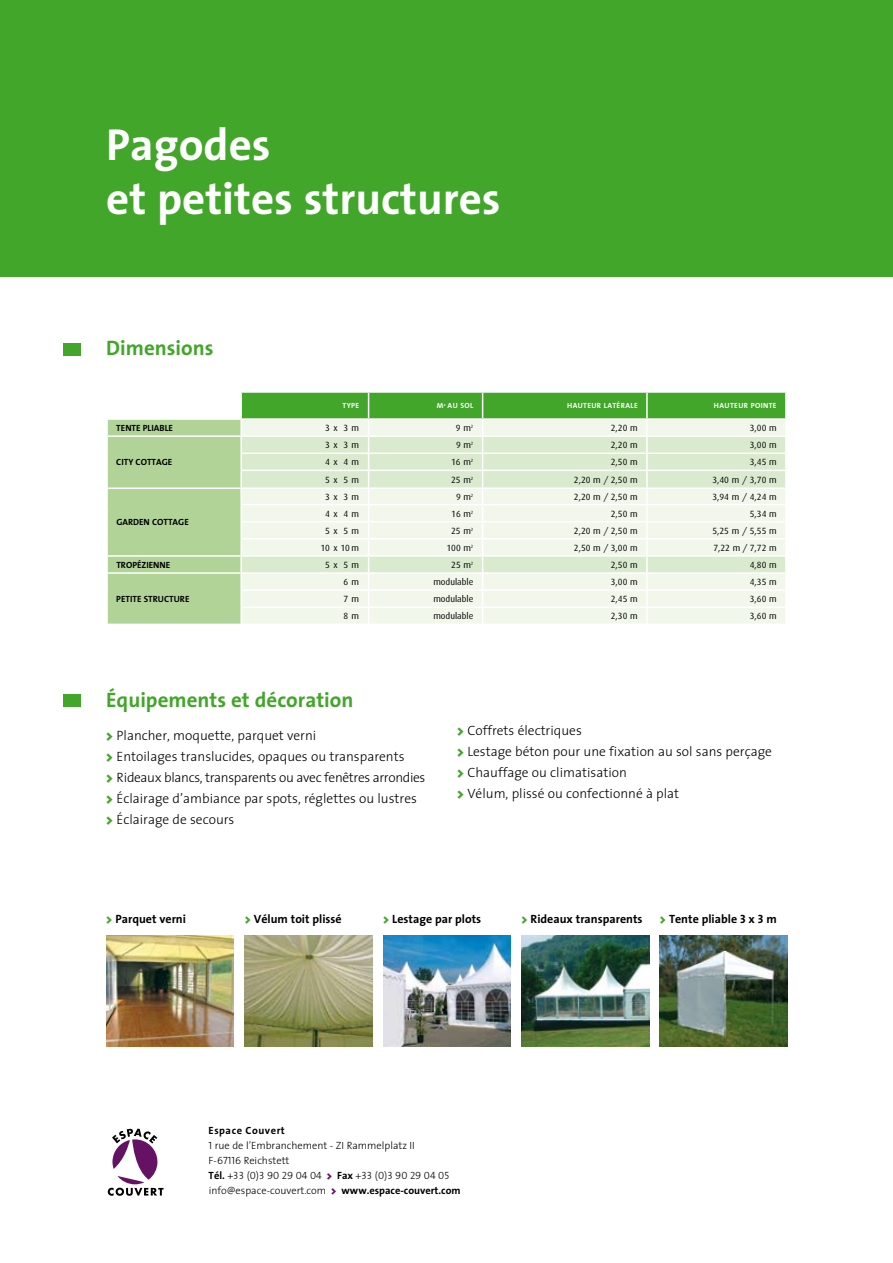
<style>
.page{position:relative;width:893px;height:1263px;background:#fff}
.page>*{position:absolute;margin:0;border:0;box-sizing:border-box;transform-origin:0 0}
.t1{font:700 45px/54px "The Sans";color:#fff}
.t2{font:700 21px "The Sans";color:#42a62a}
.t3{font:300 13.5px/21px "The Sans";color:#000}
.t4{font:700 12px "The Sans";color:#000}
.t5{font:300 10.5px/15px "The Sans";color:#000}
.t6{font:10.5px "The Sans Light Caps";color:#000}
.t7{font:9px "Dax";color:#000}
.t8{font:700 9px "The Sans";color:#000}
.t9{font:700 7.5px "The Sans";letter-spacing:.05em;color:#fff}
.s1{font-weight:900;color:#42a62a}
.s2{font-family:"The Sans Bold Caps";font-weight:400}
.s3{font-weight:700}
.s4{font-family:"The Sans Light Caps";font-weight:400}
.s5{font-family:"The Sans";font-weight:700}
.s6{font-family:"The Sans";font-weight:300}
.s7{font-family:"The Sans";font-weight:900;color:#651265}
.s8{font-weight:900;color:#651265}
</style>
<div class="page">
<div style="left:0;top:0;width:893px;height:276px;background:#42a62a"></div>
<svg style="left:107px;top:392px;width:679px;height:232px;background:#d3e7c8"></svg>
<div style="left:64px;top:343px;width:17px;height:13px;background:#42a62a"></div>
<div style="left:64px;top:694px;width:17px;height:13px;background:#42a62a"></div>
<img style="left:106px;top:935px;width:128px;height:111px">
<img style="left:245px;top:935px;width:127px;height:111px">
<img style="left:383px;top:935px;width:128px;height:111px">
<img style="left:521px;top:935px;width:128px;height:111px">
<img style="left:660px;top:935px;width:127px;height:111px">
<svg style="left:108px;top:1128px;width:55px;height:68px"></svg>
<h1 class="t1" style="left:106px;top:117px;width:396px">Pagodes<br>et petites structures</h1>
<h2 class="t2" style="left:106px;top:331px;width:109px">Dimensions</h2>
<p class="t9" style="left:342px;top:399px;width:18px">TYPE</p>
<p class="t9" style="left:437px;top:399px;width:38px">M<sup>2</sup> au SOL</p>
<p class="t9" style="left:567px;top:399px;width:72px">HAUTEU R LATÉRALE</p>
<p class="t9" style="left:714px;top:399px;width:64px">HAUTEU R POINTE</p>
<p class="t8" style="left:116px;top:420px;width:6px">tente</p>
<p class="t8" style="left:143px;top:420px;width:27px">pliable</p>
<p class="t7" style="left:325px;top:423px;width:35px">3 x 3 m</p>
<p class="t7" style="left:456px;top:423px;width:19px">9 m<sup>2</sup></p>
<p class="t7" style="left:611px;top:423px;width:28px">2,20 m</p>
<p class="t7" style="left:750px;top:423px;width:28px">3,00 m</p>
<p class="t8" style="left:116px;top:455px;width:6px">city</p>
<p class="t8" style="left:136px;top:455px;width:7px">cott</p>
<p class="t8" style="left:156px;top:455px;width:12px">age</p>
<p class="t7" style="left:325px;top:440px;width:35px">3 x 3 m</p>
<p class="t7" style="left:456px;top:440px;width:19px">9 m<sup>2</sup></p>
<p class="t7" style="left:611px;top:440px;width:28px">2,20 m</p>
<p class="t7" style="left:750px;top:440px;width:28px">3,00 m</p>
<p class="t7" style="left:325px;top:457px;width:35px">4 x 4 m</p>
<p class="t7" style="left:451px;top:457px;width:24px">16 m<sup>2</sup></p>
<p class="t7" style="left:611px;top:457px;width:28px">2,50 m</p>
<p class="t7" style="left:750px;top:457px;width:28px">3,45 m</p>
<p class="t7" style="left:325px;top:475px;width:35px">5 x 5 m</p>
<p class="t7" style="left:451px;top:475px;width:24px">25 m<sup>2</sup></p>
<p class="t7" style="left:574px;top:475px;width:65px">2,20 m / 2,50 m</p>
<p class="t7" style="left:712px;top:475px;width:66px">3,40 m / 3,70 m</p>
<p class="t8" style="left:116px;top:515px;width:18px">garden</p>
<p class="t8" style="left:152px;top:515px;width:7px">cott</p>
<p class="t8" style="left:173px;top:515px;width:12px">age</p>
<p class="t7" style="left:325px;top:492px;width:35px">3 x 3 m</p>
<p class="t7" style="left:456px;top:492px;width:19px">9 m<sup>2</sup></p>
<p class="t7" style="left:574px;top:492px;width:65px">2,20 m / 2,50 m</p>
<p class="t7" style="left:712px;top:492px;width:66px">3,94 m / 4,24 m</p>
<p class="t7" style="left:325px;top:508px;width:35px">4 x 4 m</p>
<p class="t7" style="left:451px;top:508px;width:24px">16 m<sup>2</sup></p>
<p class="t7" style="left:611px;top:508px;width:28px">2,50 m</p>
<p class="t7" style="left:750px;top:508px;width:28px">5,34 m</p>
<p class="t7" style="left:325px;top:525px;width:35px">5 x 5 m</p>
<p class="t7" style="left:451px;top:525px;width:24px">25 m<sup>2</sup></p>
<p class="t7" style="left:574px;top:525px;width:65px">2,20 m / 2,50 m</p>
<p class="t7" style="left:712px;top:525px;width:66px">5,25 m / 5,55 m</p>
<p class="t7" style="left:320px;top:543px;width:40px">10 x 10 m</p>
<p class="t7" style="left:446px;top:543px;width:28px">100 m<sup>2</sup></p>
<p class="t7" style="left:574px;top:543px;width:65px">2,50 m / 3,00 m</p>
<p class="t7" style="left:713px;top:543px;width:65px">7,22 m / 7,72 m</p>
<p class="t8" style="left:116px;top:557px;width:6px">tropé</p>
<p class="t8" style="left:142px;top:557px;width:11px">zienne</p>
<p class="t7" style="left:325px;top:560px;width:35px">5 x 5 m</p>
<p class="t7" style="left:451px;top:560px;width:24px">25 m<sup>2</sup></p>
<p class="t7" style="left:611px;top:560px;width:28px">2,50 m</p>
<p class="t7" style="left:750px;top:560px;width:28px">4,80 m</p>
<p class="t8" style="left:116px;top:591px;width:6px">petite</p>
<p class="t8" style="left:144px;top:591px;width:42px">structure</p>
<p class="t7" style="left:343px;top:577px;width:17px">6 m</p>
<p class="t7" style="left:433px;top:577px;width:41px">modulable</p>
<p class="t7" style="left:611px;top:577px;width:28px">3,00 m</p>
<p class="t7" style="left:750px;top:577px;width:28px">4,35 m</p>
<p class="t7" style="left:344px;top:594px;width:17px">7 m</p>
<p class="t7" style="left:433px;top:594px;width:41px">modulable</p>
<p class="t7" style="left:611px;top:594px;width:28px">2,45 m</p>
<p class="t7" style="left:750px;top:594px;width:28px">3,60 m</p>
<p class="t7" style="left:344px;top:611px;width:17px">8 m</p>
<p class="t7" style="left:433px;top:611px;width:41px">modulable</p>
<p class="t7" style="left:611px;top:611px;width:28px">2,30 m</p>
<p class="t7" style="left:750px;top:611px;width:28px">3,60 m</p>
<h2 class="t2" style="left:106px;top:682px;width:249px">Équipements et décoration</h2>
<p class="t3" style="left:106px;top:724px;width:321px"><span class="s1">&gt;</span> Plancher, moquette, parquet verni<br><span class="s1">&gt;</span> Entoilages translucides, opaques ou transparents<br><span class="s1">&gt;</span> Rideaux blancs, transparents ou avec fenêtres arrondies <span class="s1">&gt;</span> Éclairage d’ambiance par spots, réglettes ou lustres <span class="s1">&gt;</span> Éclairage de secours</p>
<p class="t3" style="left:457px;top:719px;width:316px"><span class="s1">&gt;</span> Coffrets électriques<br><span class="s1">&gt;</span> Lestage béton pour une fixation au sol sans perçage <span class="s1">&gt;</span> Chauffage ou climatisation<br><span class="s1">&gt;</span> Vélum, plissé ou confectionné à plat</p>
<p class="t4" style="left:106px;top:909px;width:81px"><span class="s1">&gt;</span> Parquet verni</p>
<p class="t4" style="left:245px;top:909px;width:99px"><span class="s1">&gt;</span> Vélum toit plissé</p>
<p class="t4" style="left:383px;top:909px;width:100px"><span class="s1">&gt;</span> Lestage par plots</p>
<p class="t4" style="left:521px;top:909px;width:123px"><span class="s1">&gt;</span> Rideaux transparents</p>
<p class="t4" style="left:660px;top:909px;width:118px"><span class="s1">&gt;</span> Tente pliable <span class="s2">3</span> x <span class="s2">3</span> m</p>
<p class="t5" style="left:209px;top:1122px;width:208px"><span class="s3">Espace Couvert<br></span><span class="s4">1</span> rue de l’Embranchement - ZI Rammelplatz II<br>F-<span class="s4">67116</span> Reichstett</p>
<p class="t6" style="left:209px;top:1166px;width:242px"><span class="s5">Tél.</span> <span class="s6">+</span>33 (0)3 90 29 04 04 <span class="s7">&gt;</span> <span class="s5">Fax</span> <span class="s6">+</span>33 (0)3 90 29 04 05</p>
<p class="t5" style="left:209px;top:1182px;width:253px">info@espace-couvert.com <span class="s8">&gt;</span> <span class="s3">www.espace-couvert.com</span></p>
</div>
